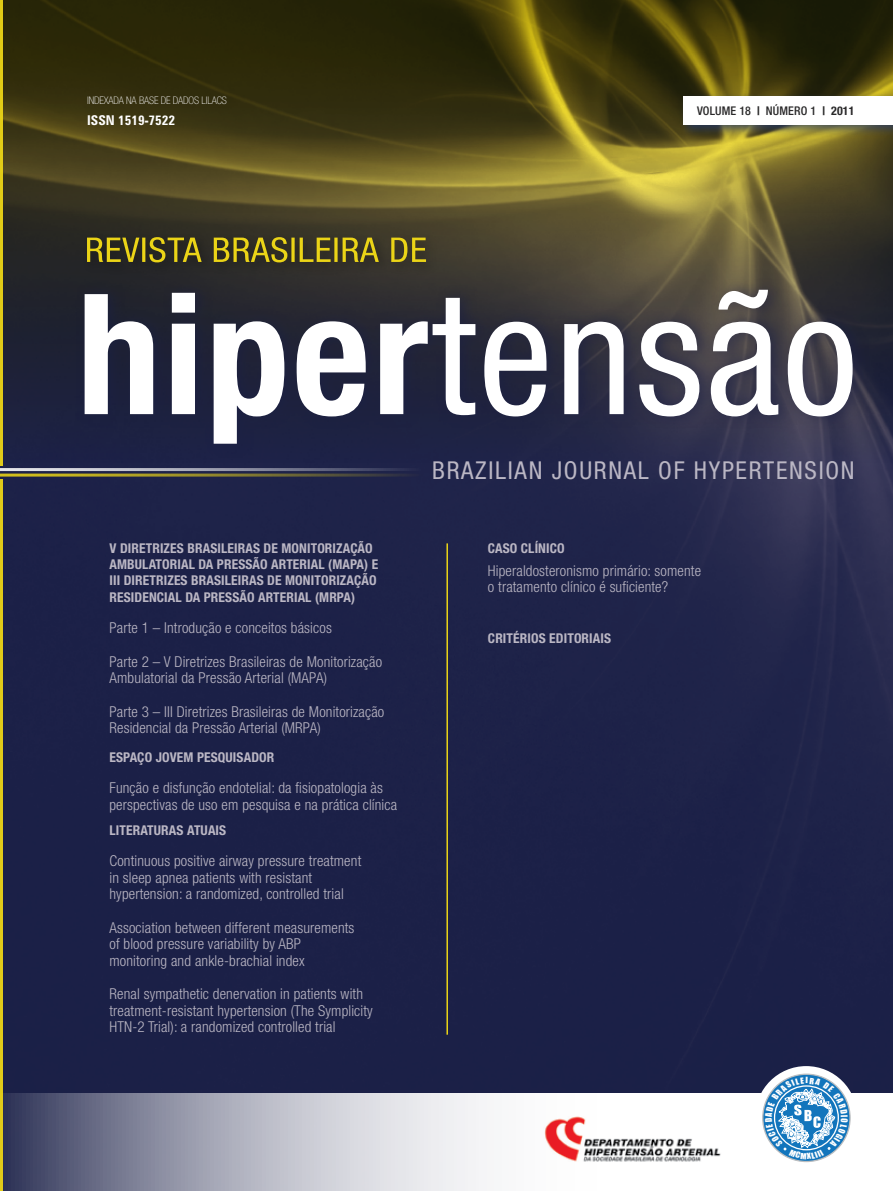
<style>
.page{position:relative;width:893px;height:1191px;background:#fff}
.page>*{position:absolute;margin:0;border:0;box-sizing:border-box;transform-origin:0 0}
.t1{font:condensed 168px "Helvetica Neue LT Std";color:#fff}
.t2{font:condensed 24.6px "Helvetica Neue LT Std";letter-spacing:.07em;color:#bbb7c4}
.t3{font:300 condensed 15px/16.5px "Helvetica Neue LT Std";letter-spacing:.01em;color:#bbb7c4}
.t4{font:700 condensed 13.5px/16.2px "Helvetica Neue LT Std";letter-spacing:.01em;color:#bbb7c4}
.t5{font:700 condensed 13.5px "Zurich BT";color:#fff}
.t6{font:500 condensed 12px "Helvetica Neue LT Std";letter-spacing:.01em;color:#292829}
.t7{font:100 condensed 10.5px "Helvetica Neue LT Std";letter-spacing:-.01em;color:#fff}
.s1{font-weight:700}
</style>
<div class="page">
<div style="left:0;top:465px;width:893px;height:628px;background:#1c2148"></div>
<svg style="left:3px;top:0;width:890px;height:465px;background:#48421e"></svg>
<div style="left:75px;top:276px;width:795px;height:182px;background:#1a1f46;opacity:.6"></div>
<div style="left:82px;top:232px;width:357px;height:44px;background:#000;opacity:.3"></div>
<svg style="left:87px;top:237px;width:339px;height:25px;background:#6f651f"></svg>
<hr style="left:0;top:473px;width:424px;height:3px;background:#ebd417">
<hr style="left:0;top:468px;width:424px;height:3px;background:#fff">
<div style="left:680px;top:93px;width:213px;height:44px;background:#263a69;opacity:.75"></div>
<div style="left:684px;top:97px;width:209px;height:28px;background:#fff"></div>
<svg style="left:3px;top:1093px;width:476px;height:98px;background:#a5a8b7"></svg>
<img style="left:544px;top:1116px;width:177px;height:46px">
<svg style="left:755px;top:1066px;width:102px;height:102px"></svg>
<hr style="left:0;top:479px;width:3px;height:712px;background:#ebd417">
<hr style="left:446px;top:543px;width:2px;height:491px;background:#ebd417">
<hr style="left:0;top:0;width:3px;height:466px;background:#ebd417">
<svg style="left:765px;top:1077px;width:83px;height:82px"></svg>
<p class="t7" style="left:87px;top:95px;width:141px">INDEXADA NA BASE DE DADOS LILACS</p>
<p class="t5" style="left:87px;top:112px;width:89px">ISSN 1519-7522</p>
<p class="t6" style="left:697px;top:104px;width:159px">VOLUME 18 <span class="s1">|</span> NÚMERO 1 <span class="s1">| 2011</span></p>
<h1 class="t1" style="left:77px;top:257px;width:782px"><span class="s1">HIPER</span>TENSÃO</h1>
<p class="t4" style="left:109px;top:540px;width:265px">V DIRETRIZES BRASILEIRAS DE MONITORIZAÇÃO<br>AMB</p>
<p class="t4" style="left:109px;top:556px;width:270px;text-indent:25px">ULATORIAL DA PRESSÃO ARTERIAL (MAPA) E<br>III DIRETRIZES BRASILEIRAS DE MONITORIZAÇÃO<br>RESIDENCIAL DA PRESSÃO ARTERIAL (MRPA)</p>
<p class="t3" style="left:109px;top:619px;width:224px">Parte 1 – Introdução e conceitos básicos</p>
<p class="t3" style="left:109px;top:653px;width:274px">Parte 2 – V Diretrizes Brasileiras de Monitorização<br>Ambulatorial da Pressão Arterial (MAPA)</p>
<p class="t3" style="left:109px;top:703px;width:276px">Parte 3 – III Diretrizes Brasileiras de Monitorização<br>Residencial da Pressão Arterial (MRPA)</p>
<p class="t4" style="left:109px;top:749px;width:29px">ES PAÇO</p>
<p class="t4" style="left:156px;top:749px;width:78px">JOVEM PESQUISA</p>
<p class="t4" style="left:251px;top:749px;width:17px">DOR</p>
<p class="t3" style="left:109px;top:779px;width:289px">Função e disfunção endotelial: da fisiopatologia às perspectivas de uso em pesquisa e na prática clínica</p>
<p class="t4" style="left:109px;top:821px;width:8px">LITERATURAS</p>
<p class="t4" style="left:187px;top:821px;width:8px">ATUAIS</p>
<p class="t3" style="left:109px;top:852px;width:253px">Continuous positive airway pressure treatment in sleep apnea patients with resistant hypertension: a randomized, controlled trial</p>
<p class="t3" style="left:109px;top:919px;width:246px">Association between different measurements of blood pressure variability by ABP monitoring and ankle-brachial index</p>
<p class="t3" style="left:109px;top:985px;width:265px">Renal sympathetic denervation in patients with treatment-resistant hypertension (The Symplicity<br>HTN-2 Trial): a randomized controlled trial</p>
<h2 class="t2" style="left:432px;top:456px;width:424px">BRAZILIAN JOURNAL OF HYPERTENSION</h2>
<p class="t4" style="left:488px;top:540px;width:9px">CASO</p>
<p class="t4" style="left:521px;top:540px;width:25px">CLÍNICO</p>
<p class="t3" style="left:488px;top:562px;width:215px">Hiperaldosteronismo primário: somente o tratamento clínico é suficiente?</p>
<p class="t4" style="left:488px;top:629px;width:8px">CRIT</p>
<p class="t4" style="left:513px;top:629px;width:14px">ÉRIOS</p>
<p class="t4" style="left:549px;top:629px;width:22px">EDITORIAIS</p>
</div>
